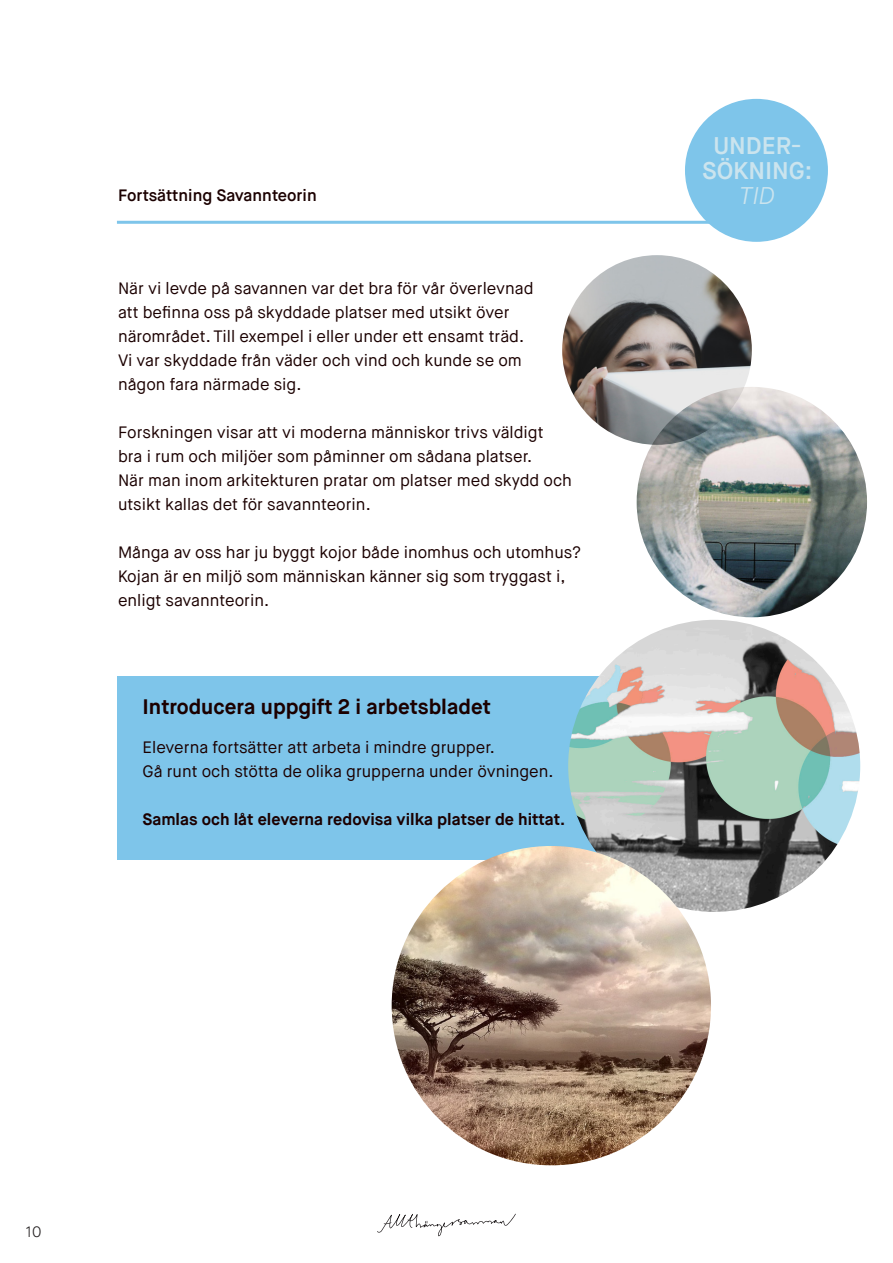
<style>
.page{position:relative;width:893px;height:1263px;background:#fff}
.page>*{position:absolute;margin:0;border:0;box-sizing:border-box;transform-origin:0 0}
.t1{font:600 24.15px/24.6px "Maison Neue";color:#cbe4ee;text-align:center}
.t2{font:italic 300 24.15px "Maison Neue";color:#cbe4ee}
.t3{font:700 21px "Maison Neue";color:#1b0000}
.t4{font:16.5px/24px "Maison Neue";color:#1b0000}
.t5{font:700 16.5px "Maison Neue";color:#1b0000}
.t6{font:600 16.5px "Maison Neue";color:#1b0000}
.t7{font:300 15px "Maison Neue";color:#231f20}
</style>
<div class="page">
<svg style="left:377px;top:1213px;width:139px;height:23px"></svg>
<hr style="left:117px;top:221px;width:675px;height:3px;background:#7ec5ea">
<div style="left:685px;top:99px;width:143px;height:143px;background:#7ec5ea;border-radius:50%"></div>
<div style="left:117px;top:676px;width:539px;height:184px;background:#7ec5ea"></div>
<img style="left:568px;top:620px;width:292px;height:292px;border-radius:146px">
<img style="left:392px;top:846px;width:319px;height:319px;border-radius:160px">
<img style="left:637px;top:387px;width:230px;height:230px;border-radius:115px">
<img style="left:562px;top:255px;width:190px;height:190px;border-radius:95px">
<p class="t6" style="left:118px;top:185px;width:200px">Fortsättning Savannteorin</p>
<p class="t4" style="left:118px;top:276px;width:417px">När vi levde på savannen var det bra för vår överlevnad att befinna oss på skyddade platser med utsikt över närområdet. Till exempel i eller under ett ensamt träd.<br>Vi var skyddade från väder och vind och kunde se om någon fara närmade sig.</p>
<p class="t4" style="left:118px;top:420px;width:456px">Forskningen visar att vi moderna människor trivs väldigt bra i rum och miljöer som påminner om sådana platser.<br>När man inom arkitekturen pratar om platser med skydd och utsikt kallas det för savannteorin.</p>
<p class="t4" style="left:118px;top:540px;width:464px">Många av oss har ju byggt kojor både inomhus och utomhus?<br>Kojan är en miljö som människan känner sig som tryggast i, enligt savannteorin.</p>
<p class="t3" style="left:143px;top:693px;width:350px">Introducera uppgift 2 i arbetsbladet</p>
<p class="t4" style="left:143px;top:735px;width:413px">Eleverna fortsätter att arbeta i mindre grupper.<br>Gå runt och stötta de olika grupperna under övningen.</p>
<p class="t5" style="left:143px;top:809px;width:424px">Samlas och låt eleverna redovisa vilka platser de hittat.</p>
<h1 class="t1" style="left:702px;top:134px;width:112px">UNDER-<br>SÖKNING:</h1>
<h1 class="t2" style="left:739px;top:180px;width:37px">TID</h1>
<p class="t7" style="left:26px;top:1222px;width:18px">10</p>
</div>
